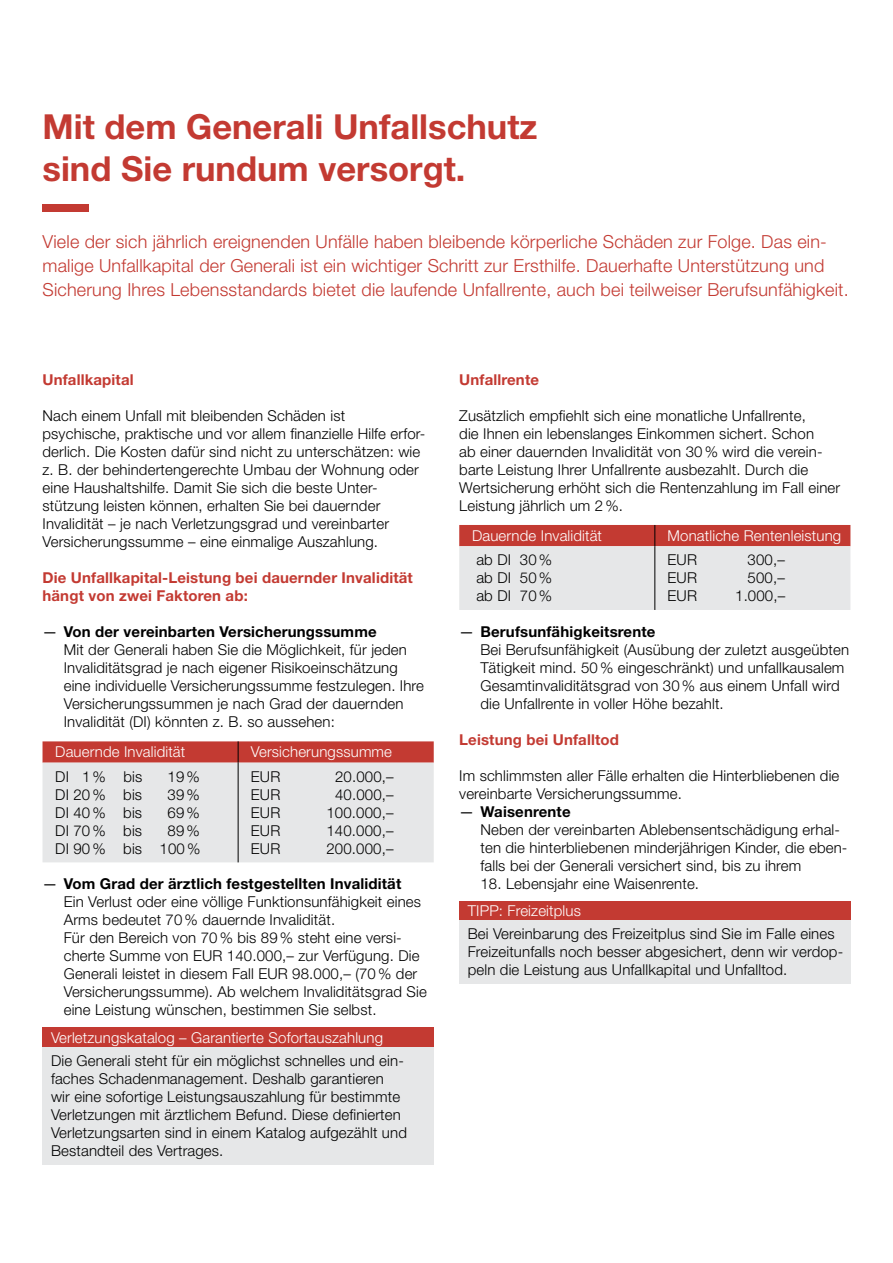
<style>
.page{position:relative;width:893px;height:1263px;background:#fff}
.page>*{position:absolute;margin:0;border:0;box-sizing:border-box;transform-origin:0 0}
.t1{font:700 34.5px/41.4px "Helvetica Neue LT";color:#c33a32}
.t2{font:300 18px/24px "Helvetica Neue LT Std";letter-spacing:.01em;color:#c33a32}
.t3{font:300 15px/18px "Helvetica Neue LT Std";letter-spacing:.01em;color:#000}
.t4{font:300 15px "Helvetica Neue LT Std";letter-spacing:.01em;color:#fff}
.t5{font:700 15px "Helvetica Neue LT";letter-spacing:.01em;color:#000}
.t6{font:700 15px/18px "Helvetica Neue LT";letter-spacing:.01em;color:#c33a32}
.s1{font-family:"Helvetica Neue LT Std";font-weight:400}
</style>
<div class="page">
<div style="left:43px;top:1028px;width:391px;height:19px;background:#c33a32"></div>
<div style="left:43px;top:1047px;width:391px;height:118px;background:#e6e7e8"></div>
<div style="left:43px;top:204px;width:46px;height:8px;background:#c33a32"></div>
<svg style="left:43px;top:741px;width:391px;height:121px;background:#dfc8c8"></svg>
<hr style="left:238px;top:763px;width:1px;height:99px;background:#000">
<svg style="left:459px;top:525px;width:391px;height:85px;background:#dcbbba"></svg>
<hr style="left:654px;top:546px;width:1px;height:64px;background:#000">
<div style="left:459px;top:901px;width:391px;height:19px;background:#c33a32"></div>
<div style="left:459px;top:920px;width:391px;height:64px;background:#e6e7e8"></div>
<h1 class="t1" style="left:43px;top:105px;width:496px">Mit dem Generali Unfallschutz sind Sie rundum versorgt.</h1>
<p class="t2" style="left:43px;top:229px;width:808px">Viele der sich jährlich ereignenden Unfälle haben bleibende körperliche Schäden zur Folge. Das ein&shy;malige Unfallkapital der Generali ist ein wichtiger Schritt zur Ersthilfe. Dauerhafte Unterstützung und<br>Sicherung Ihres Lebensstandards bietet die laufende Unfallrente, auch bei teilweiser Berufsunfähigkeit.</p>
<p class="t6" style="left:43px;top:370px;width:93px">Unfallkapital</p>
<p class="t3" style="left:43px;top:406px;width:384px">Nach einem Unfall mit bleibenden Schäden ist psychische, praktische und vor allem finanzielle Hilfe erfor&shy;derlich. Die Kosten dafür sind nicht zu unterschätzen: wie z. B. der behindertengerechte Umbau der Wohnung oder eine Haushaltshilfe. Damit Sie sich die beste Unter&shy;stützung leisten können, erhalten Sie bei dauernder Invalidität – je nach Verletzungsgrad und vereinbarter Versicherungssumme – eine einmalige Auszahlung.</p>
<p class="t6" style="left:43px;top:568px;width:372px">Die Unfallkapital-Leistung bei dauernder Invalidität hängt von zwei Faktoren ab:</p>
<p class="t5" style="left:43px;top:622px;width:336px"><span class="s1">—</span> Von der vereinbarten Versicherungssumme</p>
<p class="t3" style="left:64px;top:640px;width:362px">Mit der Generali haben Sie die Möglichkeit, für jeden Invaliditätsgrad je nach eigener Risikoeinschätzung eine individuelle Versicherungssumme festzulegen. Ihre Versicherungssummen je nach Grad der dauernden Invalidität (DI) könnten z. B. so aussehen:</p>
<p class="t4" style="left:55px;top:743px;width:132px">Dauernde Invalidität</p>
<p class="t4" style="left:251px;top:743px;width:143px">Versicherungssumme</p>
<p class="t3" style="left:55px;top:767px;width:89px">DI 1% bis</p>
<p class="t3" style="left:168px;top:767px;width:34px">19%</p>
<p class="t3" style="left:55px;top:785px;width:88px">DI 20% bis</p>
<p class="t3" style="left:168px;top:785px;width:34px">39%</p>
<p class="t3" style="left:55px;top:803px;width:88px">DI 40% bis</p>
<p class="t3" style="left:168px;top:803px;width:34px">69%</p>
<p class="t3" style="left:55px;top:821px;width:88px">DI 70% bis</p>
<p class="t3" style="left:251px;top:767px;width:31px">EUR</p>
<p class="t3" style="left:335px;top:767px;width:60px">20.000,–</p>
<p class="t3" style="left:251px;top:785px;width:31px">EUR</p>
<p class="t3" style="left:335px;top:785px;width:60px">40.000,–</p>
<p class="t3" style="left:251px;top:803px;width:31px">EUR</p>
<p class="t3" style="left:326px;top:803px;width:69px">100.000,–</p>
<p class="t3" style="left:251px;top:821px;width:31px">EUR</p>
<p class="t3" style="left:326px;top:821px;width:69px">140.000,–</p>
<p class="t3" style="left:251px;top:839px;width:31px">EUR</p>
<p class="t3" style="left:326px;top:839px;width:69px">200.000,–</p>
<p class="t3" style="left:55px;top:821px;width:147px;text-align:right">89%<br>DI 90% bis 100%</p>
<p class="t5" style="left:43px;top:874px;width:360px"><span class="s1">—</span> Vom Grad der ärztlich festgestellten Invalidität</p>
<p class="t3" style="left:64px;top:892px;width:365px">Ein Verlust oder eine völlige Funktionsunfähigkeit eines Arms bedeutet 70% dauernde Invalidität.<br>Für den Bereich von 70% bis 89% steht eine versi&shy;cherte Summe von EUR 140.000,– zur Verfügung. Die Generali leistet in diesem Fall EUR 98.000,– (70% der Versicherungssumme). Ab welchem Invaliditätsgrad Sie eine Leistung wünschen, bestimmen Sie selbst.</p>
<p class="t4" style="left:51px;top:1028px;width:334px">Verletzungskatalog – Garantierte Sofortauszahlung</p>
<p class="t3" style="left:51px;top:1051px;width:357px">Die Generali steht für ein möglichst schnelles und ein&shy;faches Schadenmanagement. Deshalb garantieren<br>wir eine sofortige Leistungsauszahlung für bestimmte Verletzungen mit ärztlichem Befund. Diese definierten Verletzungsarten sind in einem Katalog aufgezählt und Bestandteil des Vertrages.</p>
<p class="t6" style="left:459px;top:370px;width:81px">Unfallrente</p>
<p class="t3" style="left:459px;top:406px;width:382px">Zusätzlich empfiehlt sich eine monatliche Unfallrente,<br>die Ihnen ein lebenslanges Einkommen sichert. Schon<br>ab einer dauernden Invalidität von 30% wird die verein&shy;barte Leistung Ihrer Unfallrente ausbezahlt. Durch die Wertsicherung erhöht sich die Rentenzahlung im Fall einer Leistung jährlich um 2%.</p>
<p class="t4" style="left:472px;top:526px;width:132px">Dauernde Invalidität</p>
<p class="t4" style="left:668px;top:526px;width:175px">Monatliche Rentenleistung</p>
<p class="t3" style="left:476px;top:551px;width:77px;text-align:justify">ab DI 30% ab DI 50% ab DI 70%</p>
<p class="t3" style="left:668px;top:551px;width:31px">EUR</p>
<p class="t3" style="left:747px;top:551px;width:39px">300,–</p>
<p class="t3" style="left:668px;top:569px;width:31px">EUR</p>
<p class="t3" style="left:747px;top:569px;width:39px">500,–</p>
<p class="t3" style="left:668px;top:587px;width:31px">EUR</p>
<p class="t3" style="left:735px;top:587px;width:52px">1.000,–</p>
<p class="t5" style="left:459px;top:622px;width:198px"><span class="s1">—</span> Berufsunfähigkeitsrente</p>
<p class="t3" style="left:480px;top:640px;width:370px">Bei Berufsunfähigkeit (Ausübung der zuletzt ausgeübten Tätigkeit mind. 50% eingeschränkt) und unfallkausalem Gesamtinvaliditätsgrad von 30% aus einem Unfall wird die Unfallrente in voller Höhe bezahlt.</p>
<p class="t6" style="left:459px;top:730px;width:161px">Leistung bei Unfalltod</p>
<p class="t3" style="left:459px;top:766px;width:382px">Im schlimmsten aller Fälle erhalten die Hinterbliebenen die vereinbarte Versicherungssumme.</p>
<p class="t5" style="left:459px;top:802px;width:113px"><span class="s1">—</span> Waisenrente</p>
<p class="t3" style="left:480px;top:820px;width:368px">Neben der vereinbarten Ablebensentschädigung erhal&shy;ten die hinterbliebenen minderjährigen Kinder, die eben&shy;falls bei der Generali versichert sind, bis zu ihrem</p>
<p class="t3" style="left:480px;top:874px;width:220px">18. Lebensjahr eine Waisenrente.</p>
<p class="t4" style="left:468px;top:901px;width:115px">TIPP: Freizeitplus</p>
<p class="t3" style="left:468px;top:925px;width:377px">Bei Vereinbarung des Freizeitplus sind Sie im Falle eines<br>Freizeitunfalls noch besser abgesichert, denn wir verdop&shy;peln die Leistung aus Unfallkapital und Unfalltod.</p>
</div>
